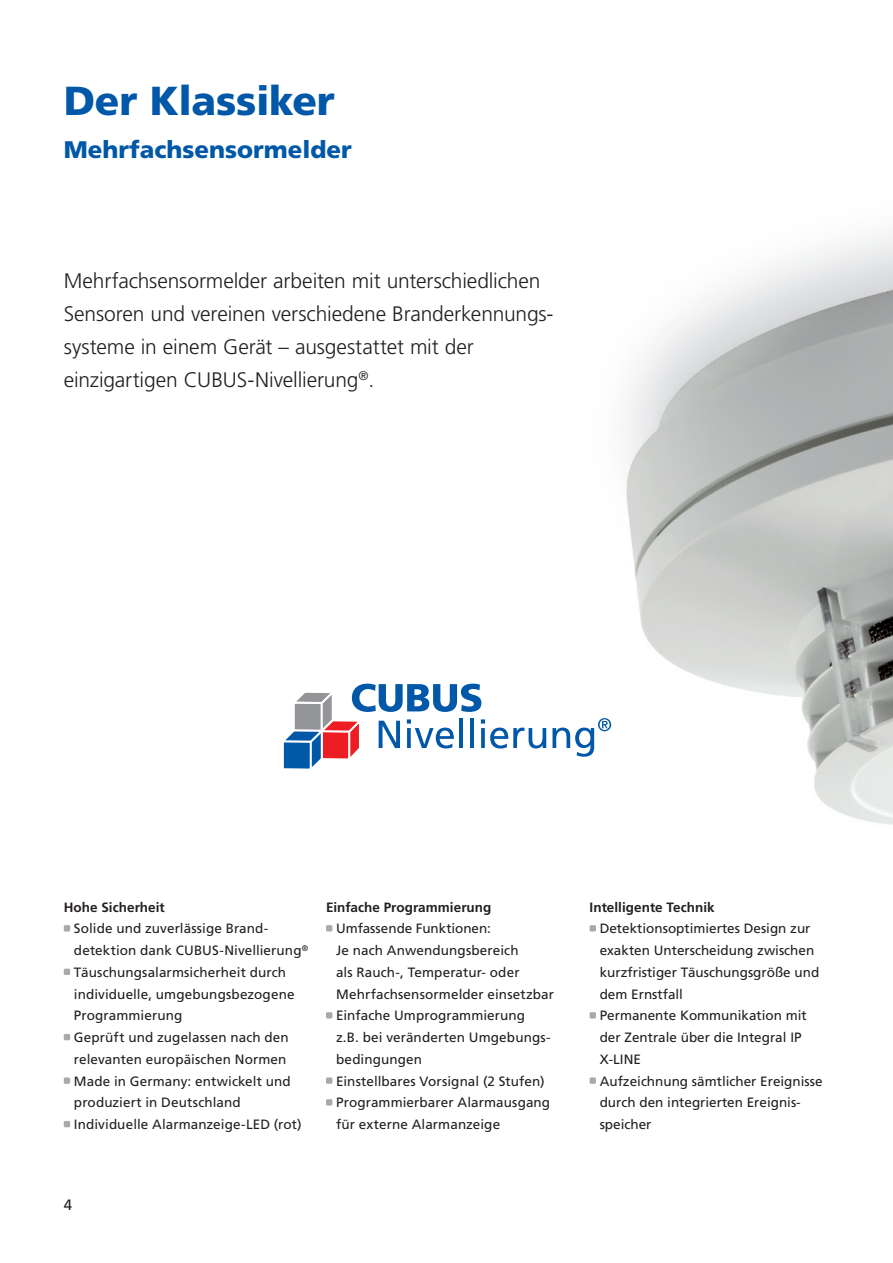
<style>
.page{position:relative;width:893px;height:1263px;background:#fff}
.page>*{position:absolute;margin:0;border:0;box-sizing:border-box;transform-origin:0 0}
.t1{font:900 40.5px "Frutiger LT Pro";letter-spacing:-.01em;color:#0157a8}
.Subhead{font:900 24px "Frutiger LT Pro";color:#0157a8}
.t2{font:300 21px/33px "Frutiger LT Pro";letter-spacing:-.005em;color:#231f20}
.t3{font:15px "Frutiger LT Pro";color:#231f20}
.Grundtext_9p_Roman{font:13.5px/21.8px "Frutiger LT Pro";letter-spacing:.005em;color:#231f20}
.Grundtext_9p_Roman-2{font:700 13.5px "Frutiger LT Pro";letter-spacing:.005em;color:#231f20}
</style>
<div class="page">
<img style="left:546px;top:233px;width:347px;height:592px">
<svg style="left:64px;top:925px;width:6px;height:6px"></svg>
<svg style="left:64px;top:969px;width:6px;height:6px"></svg>
<svg style="left:64px;top:1034px;width:6px;height:6px"></svg>
<div style="left:64px;top:1077px;width:6px;height:7px;background:#a8a9ad"></div>
<svg style="left:64px;top:1121px;width:6px;height:6px"></svg>
<svg style="left:326px;top:925px;width:6px;height:6px"></svg>
<svg style="left:326px;top:1012px;width:6px;height:6px"></svg>
<div style="left:326px;top:1077px;width:6px;height:7px;background:#a8a9ad"></div>
<svg style="left:326px;top:1099px;width:6px;height:6px"></svg>
<svg style="left:590px;top:925px;width:6px;height:6px"></svg>
<svg style="left:590px;top:1012px;width:6px;height:6px"></svg>
<div style="left:590px;top:1077px;width:6px;height:7px;background:#a8a9ad"></div>
<svg style="left:283px;top:684px;width:263px;height:85px"></svg>
<svg style="left:552px;top:718px;width:59px;height:39px"></svg>
<p class="t1" style="left:64px;top:77px;width:273px">Der Klassiker</p>
<p class="Subhead" style="left:64px;top:135px;width:290px">Mehrfachsensormelder</p>
<p class="t2" style="left:64px;top:264px;width:490px">Mehrfachsensormelder arbeiten mit unterschiedlichen Sensoren und vereinen verschiedene Branderkennungs&shy;systeme in einem Gerät – ausgestattet mit der einzigartigen CUBUS-Nivellierung<sup>®</sup>.</p>
<p class="Grundtext_9p_Roman-2" style="left:64px;top:899px;width:103px">Hohe Sicherheit</p>
<p class="Grundtext_9p_Roman" style="left:74px;top:918px;width:236px">Solide und zuverlässige Brand&shy;detektion dank CUBUS-Nivellierung<sup>®</sup></p>
<p class="Grundtext_9p_Roman" style="left:74px;top:961px;width:222px">Täuschungsalarmsicherheit durch individuelle, umgebungsbezogene<br>Programmierung</p>
<p class="Grundtext_9p_Roman" style="left:74px;top:1027px;width:216px">Geprüft und zugelassen nach den relevanten europäischen Normen</p>
<p class="Grundtext_9p_Roman" style="left:74px;top:1070px;width:218px">Made in Germany: entwickelt und produziert in Deutschland</p>
<p class="Grundtext_9p_Roman" style="left:74px;top:1114px;width:229px">Individuelle Alarmanzeige-LED (rot)</p>
<p class="Grundtext_9p_Roman-2" style="left:326px;top:899px;width:167px">Einfache Programmierung</p>
<p class="Grundtext_9p_Roman" style="left:336px;top:918px;width:219px">Umfassende Funktionen:<br>Je nach Anwendungsbereich<br>als Rauch-, Temperatur- oder<br>Mehrfachsensormelder einsetzbar</p>
<p class="Grundtext_9p_Roman" style="left:336px;top:1005px;width:215px">Einfache Umprogrammierung z.B. bei veränderten Umgebungs&shy;bedingungen</p>
<p class="Grundtext_9p_Roman" style="left:336px;top:1070px;width:210px">Einstellbares Vorsignal (2 Stufen)</p>
<p class="Grundtext_9p_Roman" style="left:336px;top:1092px;width:216px">Programmierbarer Alarmausgang für externe Alarmanzeige</p>
<p class="t3" style="left:64px;top:1196px;width:10px">4</p>
<p class="Grundtext_9p_Roman-2" style="left:590px;top:899px;width:127px">Intelligente Technik</p>
<p class="Grundtext_9p_Roman" style="left:600px;top:918px;width:221px">Detektionsoptimiertes Design zur exakten Unterscheidung zwischen kurzfristiger Täuschungsgröße und dem Ernstfall</p>
<p class="Grundtext_9p_Roman" style="left:600px;top:1005px;width:209px">Permanente Kommunikation mit der Zentrale über die Integral IP<br>X-LINE</p>
<p class="Grundtext_9p_Roman" style="left:600px;top:1070px;width:224px">Aufzeichnung sämtlicher Ereignisse durch den integrierten Ereignis&shy;speicher</p>
</div>
